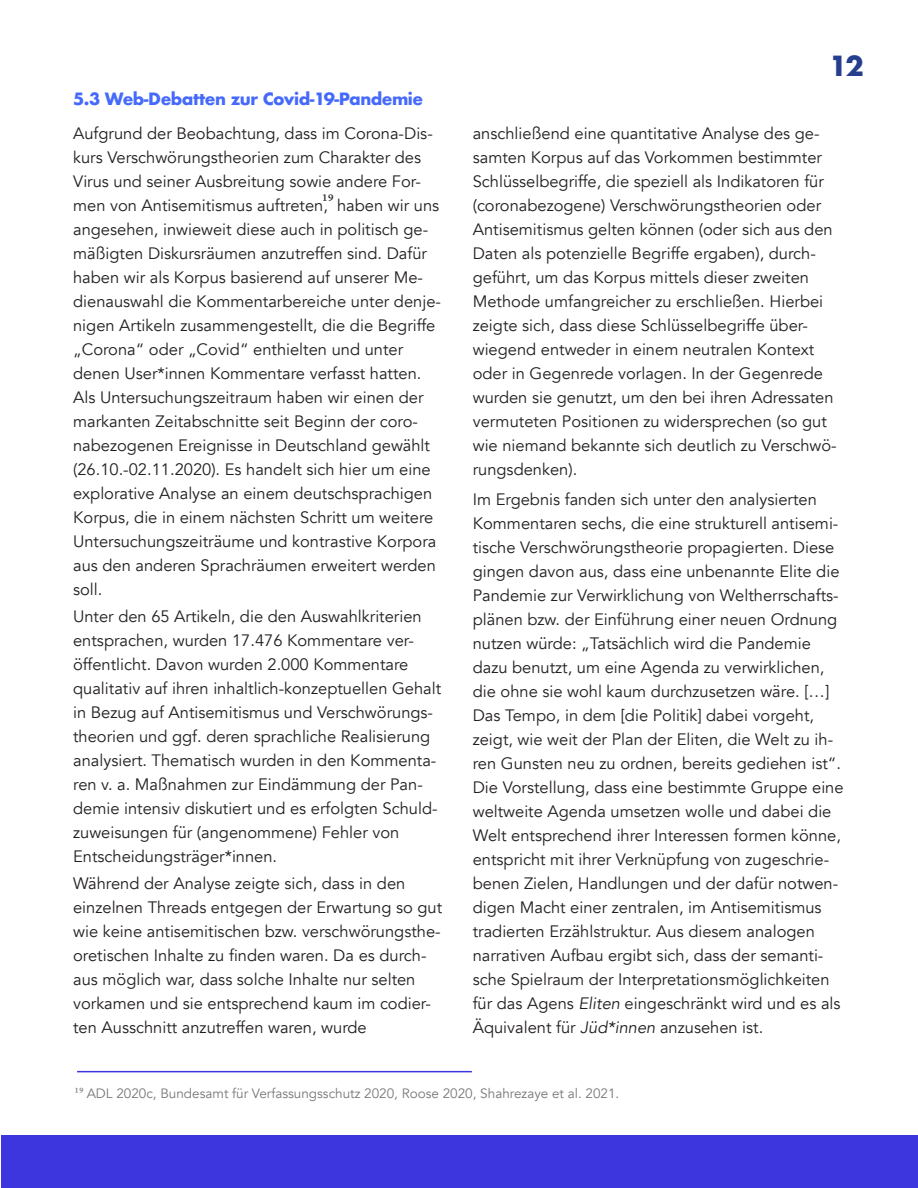
<style>
.page{position:relative;width:918px;height:1188px;background:#fff}
.page>*{position:absolute;margin:0;border:0;box-sizing:border-box;transform-origin:0 0}
.t1{font:700 27px "Futura";color:#253f8e}
.t2{font:18px "Minion Pro";color:#231f20}
.body_text{font:16.5px/24px "Avenir";color:#231f20}
.t3{font:700 16.5px "Futura";letter-spacing:-.03em;color:#456afb}
.t4{font:13.5px "Avenir";color:#76787b}
.s1{font-style:italic}
.s2{font-family:"Minion Pro"}
</style>
<div class="page">
<div style="left:2px;top:1135px;width:916px;height:53px;background:#3d36df"></div>
<hr style="left:77px;top:1071px;width:395px;height:1px;background:#3d36df">
<p class="t3" style="left:73px;top:87px;width:351px">5.3 Web-Debatten zur Covid-19-Pandemie</p>
<p class="body_text" style="left:73px;top:122px;width:369px">Aufgrund der Beobachtung, dass im Corona-Dis&shy;kurs Verschwörungstheorien zum Charakter des Virus und seiner Ausbreitung sowie andere For&shy;men von Antisemitismus auftreten, haben wir uns angesehen, inwieweit diese auch in politisch ge&shy;mäßigten Diskursräumen anzutreffen sind. Dafür haben wir als Korpus basierend auf unserer Me&shy;dienauswahl die Kommentarbereiche unter denje&shy;nigen Artikeln zusammengestellt, die die Begriffe „Corona“ oder „Covid“ enthielten und unter denen User*innen Kommentare verfasst hatten.<br>Als Untersuchungszeitraum haben wir einen der markanten Zeitabschnitte seit Beginn der coro&shy;nabezogenen Ereignisse in Deutschland gewählt (26.10.-02.11.2020). Es handelt sich hier um eine explorative Analyse an einem deutschsprachigen Korpus, die in einem nächsten Schritt um weitere Untersuchungszeiträume und kontrastive Korpora aus den anderen Sprachräumen erweitert werden soll.</p>
<p class="body_text" style="left:73px;top:605px;width:370px">Unter den 65 Artikeln, die den Auswahlkriterien entsprachen, wurden 17.476 Kommentare ver&shy;öffentlicht. Davon wurden 2.000 Kommentare qualitativ auf ihren inhaltlich-konzeptuellen Gehalt in Bezug auf Antisemitismus und Verschwörungs&shy;theorien und ggf. deren sprachliche Realisierung analysiert. Thematisch wurden in den Kommenta&shy;ren v. a. Maßnahmen zur Eindämmung der Pan&shy;demie intensiv diskutiert und es erfolgten Schuld&shy;zuweisungen für (angenommene) Fehler von Entscheidungsträger*innen.</p>
<p class="body_text" style="left:73px;top:872px;width:371px">Während der Analyse zeigte sich, dass in den einzelnen Threads entgegen der Erwartung so gut wie keine antisemitischen bzw. verschwörungsthe&shy;oretischen Inhalte zu finden waren. Da es durch&shy;aus möglich war, dass solche Inhalte nur selten vorkamen und sie entsprechend kaum im codier&shy;ten Ausschnitt anzutreffen waren, wurde</p>
<p class="t2" style="left:322px;top:190px;width:12px">19</p>
<p class="t1" style="left:829px;top:47px;width:36px">12</p>
<p class="body_text" style="left:473px;top:122px;width:365px">anschließend eine quantitative Analyse des ge&shy;samten Korpus auf das Vorkommen bestimmter Schlüsselbegriffe, die speziell als Indikatoren für (coronabezogene) Verschwörungstheorien oder Antisemitismus gelten können (oder sich aus den Daten als potenzielle Begriffe ergaben), durch&shy;geführt, um das Korpus mittels dieser zweiten Methode umfangreicher zu erschließen. Hierbei zeigte sich, dass diese Schlüsselbegriffe über&shy;wiegend entweder in einem neutralen Kontext oder in Gegenrede vorlagen. In der Gegenrede wurden sie genutzt, um den bei ihren Adressaten vermuteten Positionen zu widersprechen (so gut wie niemand bekannte sich deutlich zu Verschwö&shy;rungsdenken).</p>
<p class="body_text" style="left:473px;top:488px;width:372px">Im Ergebnis fanden sich unter den analysierten Kommentaren sechs, die eine strukturell antisemi&shy;tische Verschwörungstheorie propagierten. Diese gingen davon aus, dass eine unbenannte Elite die Pandemie zur Verwirklichung von Weltherrschafts&shy;plänen bzw. der Einführung einer neuen Ordnung nutzen würde: „Tatsächlich wird die Pandemie dazu benutzt, um eine Agenda zu verwirklichen, die ohne sie wohl kaum durchzusetzen wäre. […] Das Tempo, in dem [die Politik] dabei vorgeht, zeigt, wie weit der Plan der Eliten, die Welt zu ih&shy;ren Gunsten neu zu ordnen, bereits gediehen ist“.<br>Die Vorstellung, dass eine bestimmte Gruppe eine weltweite Agenda umsetzen wolle und dabei die Welt entsprechend ihrer Interessen formen könne, entspricht mit ihrer Verknüpfung von zugeschrie&shy;benen Zielen, Handlungen und der dafür notwen&shy;digen Macht einer zentralen, im Antisemitismus tradierten Erzählstruktur. Aus diesem analogen narrativen Aufbau ergibt sich, dass der semanti&shy;sche Spielraum der Interpretationsmöglichkeiten für das Agens <span class="s1">Eliten</span> eingeschränkt wird und es als Äquivalent für <span class="s1">Jüd*innen</span> anzusehen ist.</p>
<p class="t4" style="left:74px;top:1085px;width:546px"><span class="s2">19</span> ADL 2020c, Bundesamt für Verfassungsschutz 2020, Roose 2020, Shahrezaye et al. 2021.</p>
</div>
